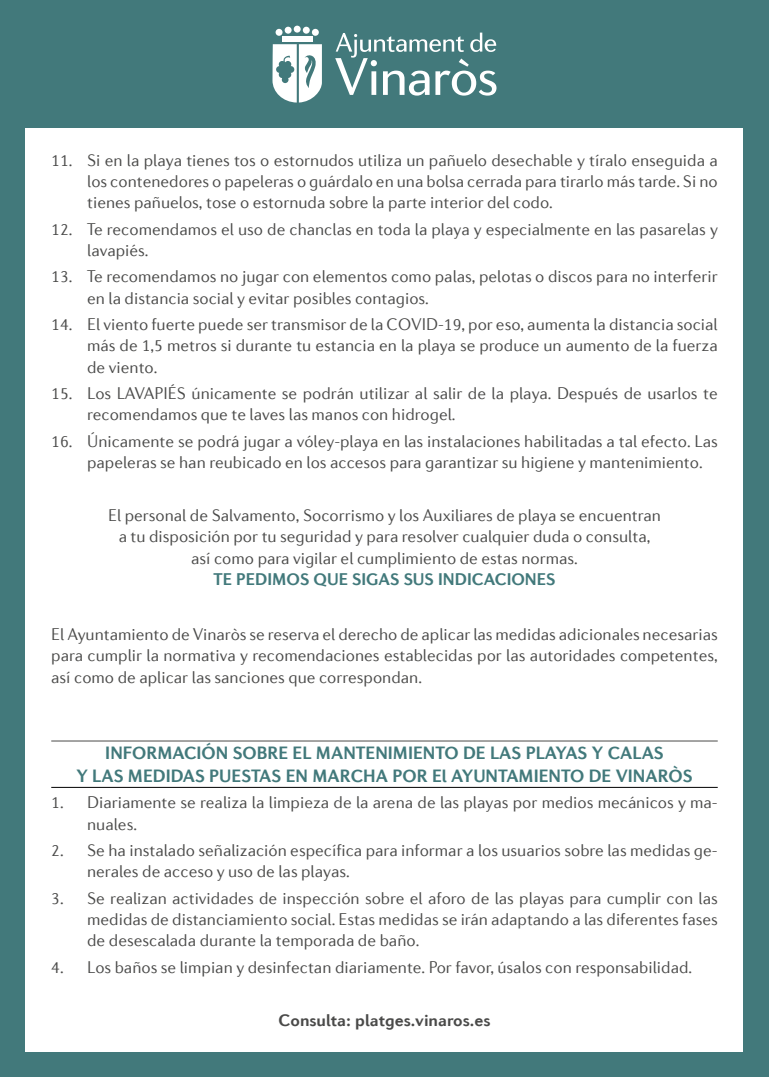
<style>
.page{position:relative;width:769px;height:1077px;background:#42797b}
.page>*{position:absolute;margin:0;border:0;box-sizing:border-box;transform-origin:0 0}
.t1{font:700 18.1px/22.4px "Diverda Sans Com";color:#42797b;text-align:center}
.t2{font:300 17.2px/21.3px "Diverda Sans Com";color:#4a4a49}
.t3{font:700 17.2px "Diverda Sans Com";color:#42797b}
.t4{font:700 17.2px "Diverda Sans Com";color:#4a4a49}
</style>
<div class="page">
<svg style="left:273px;top:44px;width:49px;height:59px"></svg>
<div style="left:282px;top:37px;width:31px;height:5px;background:#fff"></div>
<div style="left:276px;top:29px;width:7px;height:7px;background:#fff;border-radius:50%"></div>
<div style="left:285px;top:27px;width:7px;height:7px;background:#fff;border-radius:50%"></div>
<div style="left:294px;top:26px;width:7px;height:7px;background:#fff;border-radius:50%"></div>
<div style="left:303px;top:27px;width:7px;height:7px;background:#fff;border-radius:50%"></div>
<div style="left:312px;top:29px;width:7px;height:7px;background:#fff;border-radius:50%"></div>
<svg style="left:335px;top:33px;width:161px;height:63px"></svg>
<div style="left:26px;top:128px;width:717px;height:923px;background:#fff"></div>
<hr style="left:51px;top:741px;width:667px;height:1px;background:#4a4a49">
<hr style="left:51px;top:787px;width:667px;height:1px;background:#000">
<p class="t2" style="left:87px;top:149px;width:632px;text-align:justify;text-indent:-36px">11. Si en la playa tienes tos o estornudos utiliza un pañuelo desechable y tíralo enseguida a los contenedores o papeleras o guárdalo en una bolsa cerrada para tirarlo más tarde. Si no tienes pañuelos, tose o estornuda sobre la parte interior del codo.</p>
<p class="t2" style="left:87px;top:218px;width:632px;text-indent:-36px">12. Te recomendamos el uso de chanclas en toda la playa y especialmente en las pasarelas y lavapiés.</p>
<p class="t2" style="left:87px;top:266px;width:632px;text-indent:-36px">13. Te recomendamos no jugar con elementos como palas, pelotas o discos para no interferir en la distancia social y evitar posibles contagios.</p>
<p class="t2" style="left:87px;top:314px;width:632px;text-align:justify;text-indent:-36px">14. El viento fuerte puede ser transmisor de la COVID-19, por eso, aumenta la distancia social más de 1,5 metros si durante tu estancia en la playa se produce un aumento de la fuerza de viento.</p>
<p class="t2" style="left:87px;top:383px;width:632px;text-indent:-36px">15. Los LAVAPIÉS únicamente se podrán utilizar al salir de la playa. Después de usarlos te recomendamos que te laves las manos con hidrogel.</p>
<p class="t2" style="left:87px;top:430px;width:632px;text-indent:-36px">16. Únicamente se podrá jugar a vóley-playa en las instalaciones habilitadas a tal efecto. Las papeleras se han reubicado en los accesos para garantizar su higiene y mantenimiento.</p>
<p class="t2" style="left:108px;top:505px;width:554px;text-align:center">El personal de Salvamento, Socorrismo y los Auxiliares de playa se encuentran a tu disposición por tu seguridad y para resolver cualquier duda o consulta, así como para vigilar el cumplimiento de estas normas.</p>
<p class="t3" style="left:214px;top:569px;width:343px">TE PEDIMOS QUE SIGAS SUS INDICACIONES</p>
<p class="t2" style="left:51px;top:624px;width:668px;text-align:justify">El Ayuntamiento de Vinaròs se reserva el derecho de aplicar las medidas adicionales necesarias para cumplir la normativa y recomendaciones establecidas por las autoridades competentes, así como de aplicar las sanciones que correspondan.</p>
<p class="t1" style="left:76px;top:742px;width:618px">INFORMACIÓN SOBRE EL MANTENIMIENTO DE LAS PLAYAS Y CALAS<br>Y LAS MEDIDAS PUESTAS EN MARCHA POR El AYUNTAMIENTO DE VINARÒS</p>
<p class="t2" style="left:87px;top:792px;width:632px;text-indent:-36px">1. Diariamente se realiza la limpieza de la arena de las playas por medios mecánicos y ma&shy;nuales.</p>
<p class="t2" style="left:87px;top:839px;width:632px;text-indent:-36px">2. Se ha instalado señalización específica para informar a los usuarios sobre las medidas ge&shy;nerales de acceso y uso de las playas.</p>
<p class="t2" style="left:87px;top:887px;width:632px;text-align:justify;text-indent:-36px">3. Se realizan actividades de inspección sobre el aforo de las playas para cumplir con las medidas de distanciamiento social. Estas medidas se irán adaptando a las diferentes fases de desescalada durante la temporada de baño.</p>
<p class="t2" style="left:51px;top:956px;width:642px">4. Los baños se limpian y desinfectan diariamente. Por favor, úsalos con responsabilidad.</p>
<p class="t4" style="left:279px;top:1010px;width:213px">Consulta: platges.vinaros.es</p>
</div>
